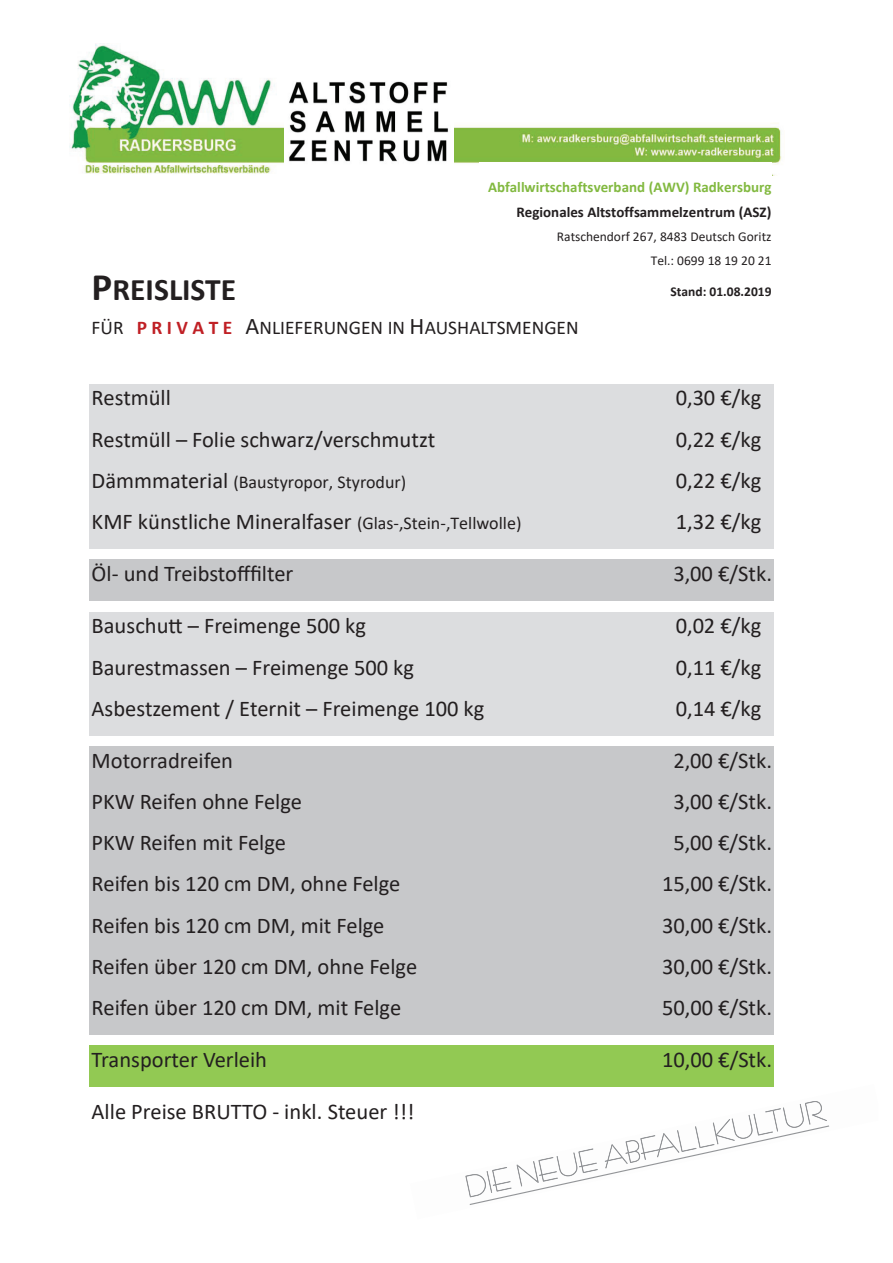
<style>
.page{position:relative;width:893px;height:1263px;background:#fff}
.page>*{position:absolute;margin:0;border:0;box-sizing:border-box;transform-origin:0 0}
.t1{font:700 31.5px "Calibri";color:#231f20}
.t2{font:22.5px "Calibri";color:#231f20}
.t3{font:19.5px "Calibri";color:#231f20}
.t4{font:18px "Calibri";color:#231f20}
.t5{font:700 15px "Calibri";color:#82b940}
.t6{font:700 15px "Calibri";color:#231f20}
.t7{font:13.5px/23.7px "Calibri";color:#231f20;text-align:right}
.t8{font:700 13.5px "Calibri";color:#231f20}
.s1{font-size:39px}
.s2{font-weight:700;color:#c02025}
.s3{font-size:24px}
.s4{font-size:22.5px}
.s5{font-size:18px}
</style>
<div class="page">
<img style="left:69px;top:44px;width:713px;height:131px">
<div style="left:89px;top:384px;width:685px;height:41px;background:#dcdddf"></div>
<div style="left:89px;top:425px;width:685px;height:41px;background:#dcdddf"></div>
<div style="left:89px;top:466px;width:685px;height:42px;background:#dcdddf"></div>
<div style="left:89px;top:508px;width:685px;height:41px;background:#dcdddf"></div>
<div style="left:89px;top:560px;width:685px;height:41px;background:#c7c8ca"></div>
<div style="left:89px;top:612px;width:685px;height:41px;background:#dcdddf"></div>
<div style="left:89px;top:653px;width:685px;height:41px;background:#dcdddf"></div>
<div style="left:89px;top:694px;width:685px;height:41px;background:#dcdddf"></div>
<div style="left:89px;top:747px;width:685px;height:41px;background:#c7c8ca"></div>
<div style="left:89px;top:788px;width:685px;height:41px;background:#c7c8ca"></div>
<div style="left:89px;top:829px;width:685px;height:41px;background:#c7c8ca"></div>
<div style="left:89px;top:870px;width:685px;height:41px;background:#c7c8ca"></div>
<div style="left:89px;top:911px;width:685px;height:41px;background:#c7c8ca"></div>
<div style="left:89px;top:952px;width:685px;height:42px;background:#c7c8ca"></div>
<div style="left:89px;top:994px;width:685px;height:41px;background:#c7c8ca"></div>
<div style="left:89px;top:1046px;width:685px;height:41px;background:#92c953"></div>
<div style="left:479px;top:163px;width:292px;height:148px;background:#fff"></div>
<img style="left:285px;top:73px;width:168px;height:97px">
<svg style="left:465px;top:1101px;width:364px;height:104px"></svg>
<p class="t5" style="left:488px;top:181px;width:285px">Abfallwirtschaftsverband (AWV) Radkersburg</p>
<p class="t6" style="left:516px;top:207px;width:256px">Regionales Altstoffsammelzentrum (ASZ)</p>
<p class="t7" style="left:557px;top:225px;width:216px">Ratschendorf 267, 8483 Deutsch Goritz<br>Tel.: 0699 18 19 20 21</p>
<p class="t8" style="left:670px;top:287px;width:102px">Stand: 01.08.2019</p>
<h1 class="t1" style="left:92px;top:278px;width:146px"><span class="s1">P</span>REISLISTE</h1>
<p class="t3" style="left:92px;top:318px;width:488px">FÜR <span class="s2">P R I V A T E</span> <span class="s3">A</span>NLIEFERUNGEN IN <span class="s3">H</span>AUSHALTSMENGEN</p>
<p class="t2" style="left:92px;top:388px;width:81px">Restmüll</p>
<p class="t2" style="left:675px;top:388px;width:87px">0,30 €/kg</p>
<p class="t2" style="left:92px;top:429px;width:345px">Restmüll – Folie schwarz/verschmutzt</p>
<p class="t2" style="left:675px;top:429px;width:87px">0,22 €/kg</p>
<p class="t4" style="left:92px;top:474px;width:316px"><span class="s4">Dämmmaterial</span> (Baustyropor, Styrodur)</p>
<p class="t2" style="left:675px;top:470px;width:87px">0,22 €/kg</p>
<p class="t2" style="left:92px;top:511px;width:431px">KMF künstliche Mineralfaser <span class="s5">(Glas-,Stein-,Tellwolle)</span></p>
<p class="t2" style="left:675px;top:511px;width:87px">1,32 €/kg</p>
<p class="t2" style="left:92px;top:563px;width:203px">Öl- und Treibstofffilter</p>
<p class="t2" style="left:673px;top:563px;width:100px">3,00 €/Stk.</p>
<p class="t2" style="left:92px;top:616px;width:276px">Bauschu# – Freimenge 500 kg</p>
<p class="t2" style="left:675px;top:616px;width:87px">0,02 €/kg</p>
<p class="t2" style="left:92px;top:657px;width:324px">Baurestmassen – Freimenge 500 kg</p>
<p class="t2" style="left:675px;top:657px;width:87px">0,11 €/kg</p>
<p class="t2" style="left:92px;top:698px;width:394px">Asbestzement / Eternit – Freimenge 100 kg</p>
<p class="t2" style="left:675px;top:698px;width:87px">0,14 €/kg</p>
<p class="t2" style="left:92px;top:750px;width:143px">Motorradreifen</p>
<p class="t2" style="left:673px;top:750px;width:100px">2,00 €/Stk.</p>
<p class="t2" style="left:92px;top:791px;width:212px">PKW Reifen ohne Felge</p>
<p class="t2" style="left:673px;top:791px;width:100px">3,00 €/Stk.</p>
<p class="t2" style="left:92px;top:832px;width:196px">PKW Reifen mit Felge</p>
<p class="t2" style="left:673px;top:832px;width:100px">5,00 €/Stk.</p>
<p class="t2" style="left:92px;top:874px;width:310px">Reifen bis 120 cm DM, ohne Felge</p>
<p class="t2" style="left:662px;top:874px;width:111px">15,00 €/Stk.</p>
<p class="t2" style="left:92px;top:915px;width:294px">Reifen bis 120 cm DM, mit Felge</p>
<p class="t2" style="left:662px;top:915px;width:111px">30,00 €/Stk.</p>
<p class="t2" style="left:92px;top:956px;width:327px">Reifen über 120 cm DM, ohne Felge</p>
<p class="t2" style="left:662px;top:956px;width:111px">30,00 €/Stk.</p>
<p class="t2" style="left:92px;top:997px;width:311px">Reifen über 120 cm DM, mit Felge</p>
<p class="t2" style="left:662px;top:997px;width:111px">50,00 €/Stk.</p>
<p class="t2" style="left:92px;top:1049px;width:177px">Transporter Verleih</p>
<p class="t2" style="left:662px;top:1049px;width:111px">10,00 €/Stk.</p>
<p class="t2" style="left:92px;top:1102px;width:324px">Alle Preise BRUTTO - inkl. Steuer !!!</p>
</div>
